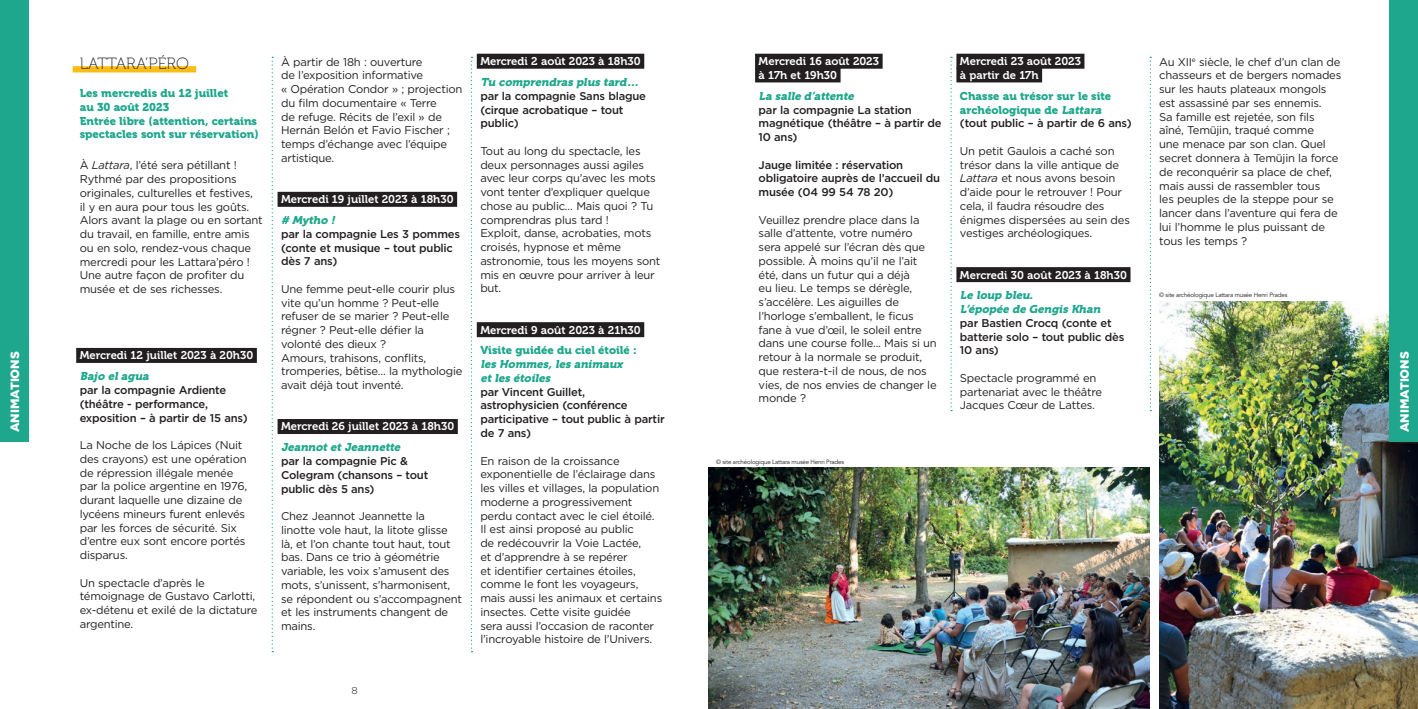
<style>
.page{position:relative;width:1418px;height:709px;background:#fff}
.page>*{position:absolute;margin:0;border:0;box-sizing:border-box;transform-origin:0 0}
.t1{font:16.25px "Museo 100";color:#231f20}
.t2{font:900 12px "Gotham";color:#fff}
.t3{font:11.25px/13.8px "Gotham";letter-spacing:-.02em;color:#231f20}
.t4{font:500 11.25px/13.8px "Gotham";letter-spacing:-.02em;color:#231f20}
.t5{font:11.25px/13.8px "Museo 700";color:#fff}
.t6{font:11.25px/13.8px "Museo 900";color:#1ea78c}
.t7{font:italic 11.25px/13.8px "Museo 900";color:#1ea78c}
.t8{font:300 10px "Gotham";color:#231f20}
.t9{font:6.25px "Avenir";letter-spacing:-.03em;color:#231f20}
.s1{font-style:italic}
</style>
<div class="page">
<img style="left:1159px;top:301px;width:258px;height:408px">
<div style="left:76px;top:348px;width:181px;height:15px;background:#231f20"></div>
<div style="left:0;top:0;width:28px;height:441px;background:#1ea78c"></div>
<div style="left:277px;top:192px;width:180px;height:15px;background:#231f20"></div>
<div style="left:277px;top:419px;width:181px;height:15px;background:#231f20"></div>
<div style="left:477px;top:54px;width:167px;height:15px;background:#231f20"></div>
<div style="left:477px;top:322px;width:167px;height:15px;background:#231f20"></div>
<div style="left:755px;top:54px;width:127px;height:15px;background:#231f20"></div>
<div style="left:755px;top:67px;width:85px;height:15px;background:#231f20"></div>
<div style="left:956px;top:54px;width:128px;height:15px;background:#231f20"></div>
<div style="left:956px;top:67px;width:86px;height:15px;background:#231f20"></div>
<div style="left:956px;top:267px;width:174px;height:15px;background:#231f20"></div>
<div style="left:1389px;top:0;width:28px;height:441px;background:#1ea78c"></div>
<svg style="left:272px;top:57px;width:1px;height:595px"></svg>
<svg style="left:471px;top:57px;width:1px;height:595px"></svg>
<svg style="left:950px;top:57px;width:2px;height:354px"></svg>
<svg style="left:1149px;top:57px;width:2px;height:354px"></svg>
<div style="left:73px;top:66px;width:123px;height:6px;background:#fabd13"></div>
<img style="left:709px;top:468px;width:440px;height:241px">
<p class="t2" style="left:7px;top:432px;width:82px;rotate:-90deg">ANIMATIONS</p>
<h1 class="t1" style="left:80px;top:55px;width:111px">LATTARA’PÉRO</h1>
<p class="t3" style="left:1159px;top:55px;width:184px">Au XII<sup>e</sup> siècle, le chef d’un clan de chasseurs et de bergers nomades sur les hauts plateaux mongols est assassiné par ses ennemis.<br>Sa famille est rejetée, son fils aîné, Temüjin, traqué comme<br>une menace par son clan. Quel secret donnera à Temüjin la force de reconquérir sa place de chef, mais aussi de rassembler tous<br>les peuples de la steppe pour se lancer dans l’aventure qui fera de lui l’homme le plus puissant de tous les temps ?</p>
<p class="t3" style="left:281px;top:55px;width:183px">À partir de 18h : ouverture<br>de l’exposition informative<br>« Opération Condor » ; projection du film documentaire « Terre<br>de refuge. Récits de l’exil » de<br>Hernán Belón et Favio Fischer ; temps d’échange avec l’équipe artistique.</p>
<p class="t5" style="left:281px;top:193px;width:174px">Mercredi 19 juillet 2023 à 18h30</p>
<p class="t7" style="left:281px;top:213px;width:58px"># Mytho !</p>
<p class="t4" style="left:281px;top:227px;width:180px">par la compagnie Les 3 pommes (conte et musique – tout public dès 7 ans)</p>
<p class="t3" style="left:281px;top:282px;width:183px">Une femme peut-elle courir plus vite qu’un homme ? Peut-elle refuser de se marier ? Peut-elle régner ? Peut-elle défier la volonté des dieux ?<br>Amours, trahisons, conflits, tromperies, bêtise… la mythologie avait déjà tout inventé.</p>
<p class="t5" style="left:281px;top:420px;width:175px">Mercredi 26 juillet 2023 à 18h30</p>
<p class="t7" style="left:281px;top:440px;width:123px">JeannotetJeannette</p>
<p class="t4" style="left:281px;top:454px;width:149px">par la compagnie Pic &amp;<br>Colegram (chansons – tout public dès 5 ans)</p>
<p class="t3" style="left:281px;top:509px;width:182px">Chez Jeannot Jeannette la<br>linotte vole haut, la litote glisse là, et l’on chante tout haut, tout bas. Dans ce trio à géométrie variable, les voix s’amusent des mots, s’unissent, s’harmonisent, se répondent ou s’accompagnent et les instruments changent de mains.</p>
<p class="t5" style="left:480px;top:55px;width:162px">Mercredi 2 août 2023 à 18h30</p>
<p class="t7" style="left:480px;top:75px;width:163px">Tu comprendras plus tard…</p>
<p class="t4" style="left:480px;top:89px;width:167px">par la compagnie Sans blague (cirque acrobatique – tout public)</p>
<p class="t3" style="left:480px;top:144px;width:182px">Tout au long du spectacle, les deux personnages aussi agiles avec leur corps qu’avec les mots vont tenter d’expliquer quelque chose au public… Mais quoi ? Tu comprendras plus tard !<br>Exploit, danse, acrobaties, mots croisés, hypnose et même astronomie, tous les moyens sont mis en œuvre pour arriver à leur but.</p>
<p class="t5" style="left:480px;top:323px;width:162px">Mercredi 9 août 2023 à 21h30</p>
<p class="t6" style="left:480px;top:344px;width:158px">Visite guidée du ciel étoilé :</p>
<p class="t7" style="left:480px;top:357px;width:146px">les Hommes,les animaux etles étoiles</p>
<p class="t4" style="left:480px;top:385px;width:186px">par Vincent Guillet, astrophysicien (conférence participative – tout public à partir de 7 ans)</p>
<p class="t3" style="left:480px;top:453px;width:183px">En raison de la croissance exponentielle de l’éclairage dans les villes et villages, la population moderne a progressivement perdu contact avec le ciel étoilé.<br>Il est ainsi proposé au public<br>de redécouvrir la Voie Lactée,<br>et d’apprendre à se repérer<br>et identifier certaines étoiles, comme le font les voyageurs, mais aussi les animaux et certains insectes. Cette visite guidée<br>sera aussi l’occasion de raconter l’incroyable histoire de l’Univers.</p>
<p class="t5" style="left:758px;top:55px;width:122px">Mercredi 16 août 2023 à 17h et 19h30</p>
<p class="t7" style="left:758px;top:89px;width:100px">La salle d’attente</p>
<p class="t4" style="left:758px;top:102px;width:185px">par la compagnie La station magnétique (théâtre – à partir de<br>10 ans)</p>
<p class="t4" style="left:758px;top:157px;width:183px">Jauge limitée : réservation obligatoire auprès de l’accueil du musée (04 99 54 78 20)</p>
<p class="t3" style="left:758px;top:212px;width:180px">Veuillez prendre place dans la salle d’attente, votre numéro sera appelé sur l’écran dès que possible. À moins qu’il ne l’ait été, dans un futur qui a déjà<br>eu lieu. Le temps se dérègle, s’accélère. Les aiguilles de l’horloge s’emballent, le ficus fane à vue d’œil, le soleil entre dans une course folle... Mais si un retour à la normale se produit, que restera-t-il de nous, de nos vies, de nos envies de changer le monde ?</p>
<p class="t5" style="left:960px;top:55px;width:122px">Mercredi 23 août 2023 à partir de 17h</p>
<p class="t6" style="left:960px;top:89px;width:153px">Chasse au trésor sur le site archéologique de <span class="s1">Lattara</span></p>
<p class="t4" style="left:960px;top:116px;width:173px">(tout public – à partir de 6 ans)</p>
<p class="t3" style="left:960px;top:144px;width:171px">Un petit Gaulois a caché son trésor dans la ville antique de<br><span class="s1">Lattara</span> et nous avons besoin d’aide pour le retrouver ! Pour cela, il faudra résoudre des énigmes dispersées au sein des vestiges archéologiques.</p>
<p class="t5" style="left:960px;top:268px;width:168px">Mercredi 30 août 2023 à 18h30</p>
<p class="t7" style="left:960px;top:289px;width:144px">Le loup bleu.<br>L’épopée de Gengis Khan</p>
<p class="t4" style="left:960px;top:316px;width:166px">par Bastien Crocq (conte et batterie solo – tout public dès<br>10 ans)</p>
<p class="t3" style="left:960px;top:371px;width:144px">Spectacle programmé en partenariat avec le théâtre<br>Jacques Cœur de Lattes.</p>
<p class="t6" style="left:80px;top:86px;width:180px">Les mercredis du 12 juillet<br>au 30 août 2023<br>Entrée libre (attention, certains spectacles sont sur réservation)</p>
<p class="t3" style="left:80px;top:158px;width:185px">À <span class="s1">Lattara</span>, l’été sera pétillant !<br>Rythmé par des propositions originales, culturelles et festives,<br>il y en aura pour tous les goûts.<br>Alors avant la plage ou en sortant du travail, en famille, entre amis ou en solo, rendez-vous chaque mercredi pour les Lattara’péro !<br>Une autre façon de profiter du musée et de ses richesses.</p>
<p class="t9" style="left:1159px;top:291px;width:130px">© site archéologique Lattara musée Henri Prades</p>
<p class="t5" style="left:80px;top:349px;width:175px">Mercredi 12 juillet 2023 à 20h30</p>
<p class="t7" style="left:80px;top:369px;width:73px">Bajo elagua</p>
<p class="t4" style="left:80px;top:383px;width:169px">par la compagnie Ardiente (théâtre - performance, exposition – à partir de 15 ans)</p>
<p class="t3" style="left:80px;top:438px;width:169px">La Noche de los Lápices (Nuit des crayons) est une opération de répression illégale menée par la police argentine en 1976, durant laquelle une dizaine de lycéens mineurs furent enlevés par les forces de sécurité. Six d’entre eux sont encore portés disparus.</p>
<p class="t3" style="left:80px;top:575px;width:179px">Un spectacle d’après le témoignage de Gustavo Carlotti, ex-détenu et exilé de la dictature argentine.</p>
<p class="t9" style="left:716px;top:457px;width:130px">© site archéologique Lattara musée Henri Prades</p>
<p class="t8" style="left:351px;top:684px;width:8px">8</p>
<p class="t2" style="left:1395px;top:432px;width:82px;rotate:-90deg">ANIMATIONS</p>
</div>
